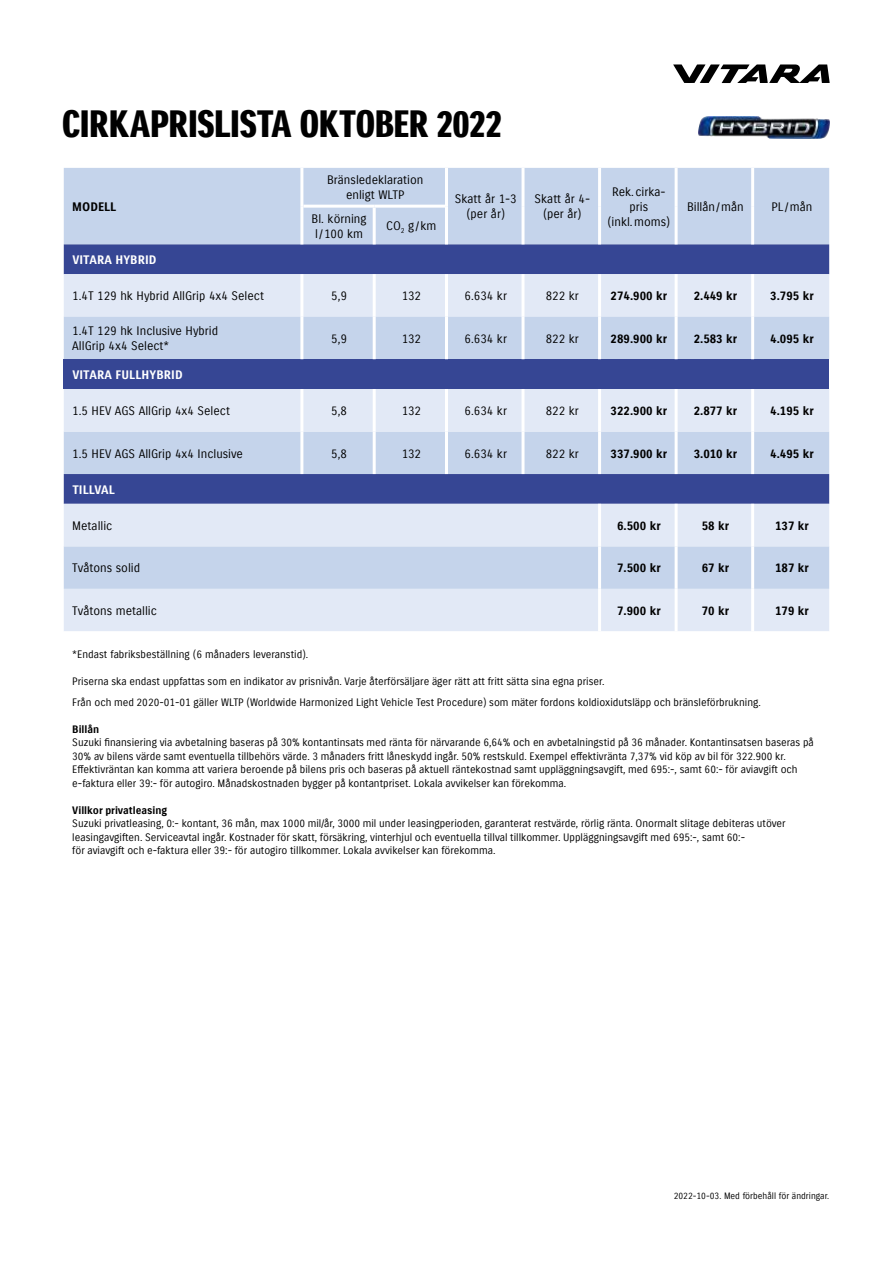
<style>
.page{position:relative;width:893px;height:1263px;background:#fff}
.page>*{position:absolute;margin:0;border:0;box-sizing:border-box;transform-origin:0 0}
.t1{font:37.05px "Suzuki PRO Headline";letter-spacing:-.01em;color:#000;scale:1.11 1}
.t2{font:12px/15px "Suzuki PRO Regular";color:#000;text-align:center}
.t3{font:12px "Suzuki PRO Bold";color:#000}
.t4{font:12px "Suzuki PRO Bold";letter-spacing:.01em;color:#fff}
.t5{font:10.5px/13.5px "Suzuki PRO Regular";color:#000}
.t6{font:10.5px "Suzuki PRO Bold";color:#000}
.t7{font:9px "Suzuki PRO Regular";color:#000}
</style>
<div class="page">
<svg style="left:673px;top:64px;width:157px;height:19px"></svg>
<div style="left:64px;top:168px;width:765px;height:38px;background:#c5d4eb"></div>
<div style="left:64px;top:206px;width:765px;height:38px;background:#c5d4eb"></div>
<div style="left:64px;top:244px;width:765px;height:30px;background:#364694"></div>
<svg style="left:64px;top:274px;width:765px;height:357px;background:#c2cde6"></svg>
<div style="left:64px;top:317px;width:765px;height:42px;background:#c5d4eb"></div>
<div style="left:64px;top:359px;width:765px;height:30px;background:#364694"></div>
<div style="left:64px;top:389px;width:765px;height:42px;background:#e2e9f6"></div>
<hr style="left:373px;top:208px;width:3px;height:36px;background:#fff">
<hr style="left:300px;top:317px;width:3px;height:42px;background:#fff">
<hr style="left:373px;top:317px;width:3px;height:42px;background:#fff">
<hr style="left:445px;top:317px;width:3px;height:42px;background:#fff">
<hr style="left:521px;top:317px;width:3px;height:42px;background:#fff">
<hr style="left:598px;top:317px;width:3px;height:42px;background:#fff">
<hr style="left:303px;top:205px;width:71px;height:3px;background:#fff">
<hr style="left:374px;top:205px;width:71px;height:3px;background:#fff">
<hr style="left:675px;top:317px;width:3px;height:42px;background:#fff">
<hr style="left:751px;top:317px;width:3px;height:42px;background:#fff">
<hr style="left:300px;top:206px;width:3px;height:38px;background:#fff">
<hr style="left:300px;top:168px;width:3px;height:38px;background:#fff">
<hr style="left:445px;top:168px;width:3px;height:38px;background:#fff">
<hr style="left:521px;top:168px;width:3px;height:38px;background:#fff">
<hr style="left:598px;top:168px;width:3px;height:38px;background:#fff">
<hr style="left:675px;top:168px;width:3px;height:38px;background:#fff">
<hr style="left:751px;top:168px;width:3px;height:38px;background:#fff">
<hr style="left:445px;top:206px;width:3px;height:38px;background:#fff">
<hr style="left:521px;top:206px;width:3px;height:38px;background:#fff">
<hr style="left:598px;top:206px;width:3px;height:38px;background:#fff">
<hr style="left:675px;top:206px;width:3px;height:38px;background:#fff">
<hr style="left:751px;top:206px;width:3px;height:38px;background:#fff">
<hr style="left:300px;top:274px;width:3px;height:43px;background:#fff">
<hr style="left:373px;top:274px;width:3px;height:43px;background:#fff">
<hr style="left:445px;top:274px;width:3px;height:43px;background:#fff">
<hr style="left:521px;top:274px;width:3px;height:43px;background:#fff">
<hr style="left:598px;top:274px;width:3px;height:43px;background:#fff">
<hr style="left:675px;top:274px;width:3px;height:43px;background:#fff">
<hr style="left:751px;top:274px;width:3px;height:43px;background:#fff">
<hr style="left:300px;top:389px;width:3px;height:42px;background:#fff">
<hr style="left:373px;top:389px;width:3px;height:42px;background:#fff">
<hr style="left:445px;top:389px;width:3px;height:42px;background:#fff">
<hr style="left:521px;top:389px;width:3px;height:42px;background:#fff">
<hr style="left:598px;top:389px;width:3px;height:42px;background:#fff">
<hr style="left:675px;top:389px;width:3px;height:42px;background:#fff">
<hr style="left:751px;top:389px;width:3px;height:42px;background:#fff">
<hr style="left:300px;top:431px;width:3px;height:43px;background:#fff">
<hr style="left:373px;top:431px;width:3px;height:43px;background:#fff">
<hr style="left:445px;top:431px;width:3px;height:43px;background:#fff">
<hr style="left:521px;top:431px;width:3px;height:43px;background:#fff">
<hr style="left:598px;top:431px;width:3px;height:43px;background:#fff">
<hr style="left:675px;top:431px;width:3px;height:43px;background:#fff">
<hr style="left:751px;top:431px;width:3px;height:43px;background:#fff">
<hr style="left:598px;top:504px;width:3px;height:42px;background:#fff">
<hr style="left:675px;top:504px;width:3px;height:42px;background:#fff">
<hr style="left:751px;top:504px;width:3px;height:42px;background:#fff">
<hr style="left:598px;top:546px;width:3px;height:43px;background:#fff">
<hr style="left:675px;top:546px;width:3px;height:43px;background:#fff">
<hr style="left:751px;top:546px;width:3px;height:43px;background:#fff">
<hr style="left:598px;top:589px;width:3px;height:42px;background:#fff">
<hr style="left:675px;top:589px;width:3px;height:42px;background:#fff">
<hr style="left:751px;top:589px;width:3px;height:42px;background:#fff">
<img style="left:698px;top:117px;width:131px;height:22px">
<h1 class="t1" style="left:62px;top:102px;width:398px">CIRKAPRISLISTA OKTOBER 2022</h1>
<p class="t3" style="left:72px;top:199px;width:46px">MODELL</p>
<p class="t2" style="left:327px;top:173px;width:98px">Bränsledeklaration enligt WLTP</p>
<p class="t2" style="left:312px;top:211px;width:56px;text-align:left">Bl. körning l/100 km</p>
<p class="t2" style="left:386px;top:218px;width:52px">CO<sub>2</sub> g/km</p>
<p class="t2" style="left:455px;top:192px;width:63px">Skatt år 1-3 (per år)</p>
<p class="t2" style="left:535px;top:192px;width:57px">Skatt år 4- (per år)</p>
<p class="t2" style="left:607px;top:184px;width:64px">Rek.cirka&shy;pris (inkl.moms)</p>
<p class="t2" style="left:687px;top:199px;width:58px">Billån/mån</p>
<p class="t2" style="left:772px;top:199px;width:42px">PL /mån</p>
<p class="t4" style="left:72px;top:253px;width:86px">VITARA HYBRID</p>
<p class="t2" style="left:72px;top:289px;width:193px">1.4T 129 hk Hybrid AllGrip 4x4 Select</p>
<p class="t2" style="left:331px;top:289px;width:17px">5,9</p>
<p class="t2" style="left:402px;top:289px;width:21px">132</p>
<p class="t2" style="left:465px;top:289px;width:44px">6.634 kr</p>
<p class="t2" style="left:546px;top:289px;width:35px">822 kr</p>
<p class="t3" style="left:611px;top:289px;width:58px">274.900 kr</p>
<p class="t3" style="left:694px;top:289px;width:45px">2.449 kr</p>
<p class="t3" style="left:770px;top:289px;width:45px">3.795 kr</p>
<p class="t2" style="left:72px;top:324px;width:147px;text-align:left">1.4T 129 hk Inclusive Hybrid<br>AllGrip 4x4 Select*</p>
<p class="t2" style="left:331px;top:331px;width:17px">5,9</p>
<p class="t2" style="left:402px;top:331px;width:21px">132</p>
<p class="t2" style="left:465px;top:331px;width:44px">6.634 kr</p>
<p class="t2" style="left:546px;top:331px;width:35px">822 kr</p>
<p class="t3" style="left:611px;top:331px;width:58px">289.900 kr</p>
<p class="t3" style="left:694px;top:331px;width:45px">2.583 kr</p>
<p class="t3" style="left:770px;top:331px;width:45px">4.095 kr</p>
<p class="t4" style="left:72px;top:367px;width:112px">VITARA FULLHYBRID</p>
<p class="t2" style="left:72px;top:403px;width:159px">1.5 HEV AGS AllGrip 4x4 Select</p>
<p class="t2" style="left:331px;top:403px;width:17px">5,8</p>
<p class="t2" style="left:402px;top:403px;width:21px">132</p>
<p class="t2" style="left:465px;top:403px;width:44px">6.634 kr</p>
<p class="t2" style="left:546px;top:403px;width:35px">822 kr</p>
<p class="t3" style="left:611px;top:403px;width:58px">322.900 kr</p>
<p class="t3" style="left:694px;top:403px;width:45px">2.877 kr</p>
<p class="t3" style="left:770px;top:403px;width:45px">4.195 kr</p>
<p class="t2" style="left:72px;top:446px;width:172px">1.5 HEV AGS AllGrip 4x4 Inclusive</p>
<p class="t2" style="left:331px;top:446px;width:17px">5,8</p>
<p class="t2" style="left:402px;top:446px;width:21px">132</p>
<p class="t2" style="left:465px;top:446px;width:44px">6.634 kr</p>
<p class="t2" style="left:546px;top:446px;width:35px">822 kr</p>
<p class="t3" style="left:611px;top:446px;width:58px">337.900 kr</p>
<p class="t3" style="left:694px;top:446px;width:45px">3.010 kr</p>
<p class="t3" style="left:770px;top:446px;width:45px">4.495 kr</p>
<p class="t4" style="left:72px;top:482px;width:44px">TILLVAL</p>
<p class="t2" style="left:72px;top:518px;width:42px">Metallic</p>
<p class="t3" style="left:617px;top:518px;width:45px">6.500 kr</p>
<p class="t3" style="left:702px;top:518px;width:29px">58 kr</p>
<p class="t3" style="left:775px;top:518px;width:35px">137 kr</p>
<p class="t2" style="left:72px;top:561px;width:69px">Tvåtons solid</p>
<p class="t3" style="left:617px;top:561px;width:45px">7.500 kr</p>
<p class="t3" style="left:702px;top:561px;width:29px">67 kr</p>
<p class="t3" style="left:775px;top:561px;width:35px">187 kr</p>
<p class="t2" style="left:72px;top:603px;width:86px">Tvåtons metallic</p>
<p class="t3" style="left:617px;top:603px;width:45px">7.900 kr</p>
<p class="t3" style="left:702px;top:603px;width:29px">70 kr</p>
<p class="t3" style="left:775px;top:603px;width:35px">179 kr</p>
<p class="t5" style="left:72px;top:647px;width:238px">*Endast fabriksbeställning (6 månaders leveranstid).</p>
<p class="t5" style="left:72px;top:670px;width:690px;line-height:21px">Priserna ska endast uppfattas som en indikator av prisnivån. Varje återförsäljare äger rätt att fritt sätta sina egna priser.<br>Från och med 2020-01-01 gäller WLTP (Worldwide Harmonized Light Vehicle Test Procedure) som mäter fordons koldioxidutsläpp och bränsleförbrukning.</p>
<p class="t6" style="left:72px;top:722px;width:29px">Billån</p>
<p class="t5" style="left:72px;top:736px;width:743px">Suzuki finansiering via avbetalning baseras på 30% kontantinsats med ränta för närvarande 6,64% och en avbetalningstid på 36 månader. Kontantinsatsen baseras på 30% av bilens värde samt eventuella tillbehörs värde. 3 månaders fritt låneskydd ingår. 50% restskuld. Exempel effektivränta 7,37% vid köp av bil för 322.900 kr.<br>Effektivräntan kan komma att variera beroende på bilens pris och baseras på aktuell räntekostnad samt uppläggningsavgift, med 695:-, samt 60:- för aviavgift och e-faktura eller 39:- för autogiro. Månadskostnaden bygger på kontantpriset. Lokala avvikelser kan förekomma.</p>
<p class="t6" style="left:72px;top:803px;width:96px">Villkor privatleasing</p>
<p class="t5" style="left:72px;top:817px;width:715px">Suzuki privatleasing, 0:- kontant, 36 mån, max 1000 mil/år, 3000 mil under leasingperioden, garanterat restvärde, rörlig ränta. Onormalt slitage debiteras utöver leasingavgiften. Serviceavtal ingår. Kostnader för skatt, försäkring, vinterhjul och eventuella tillval tillkommer. Uppläggningsavgift med 695:-, samt 60:-<br>för aviavgift och e-faktura eller 39:- för autogiro tillkommer. Lokala avvikelser kan förekomma.</p>
<p class="t7" style="left:674px;top:1190px;width:157px">2022-10-03. Med förbehåll för ändringar.</p>
</div>
